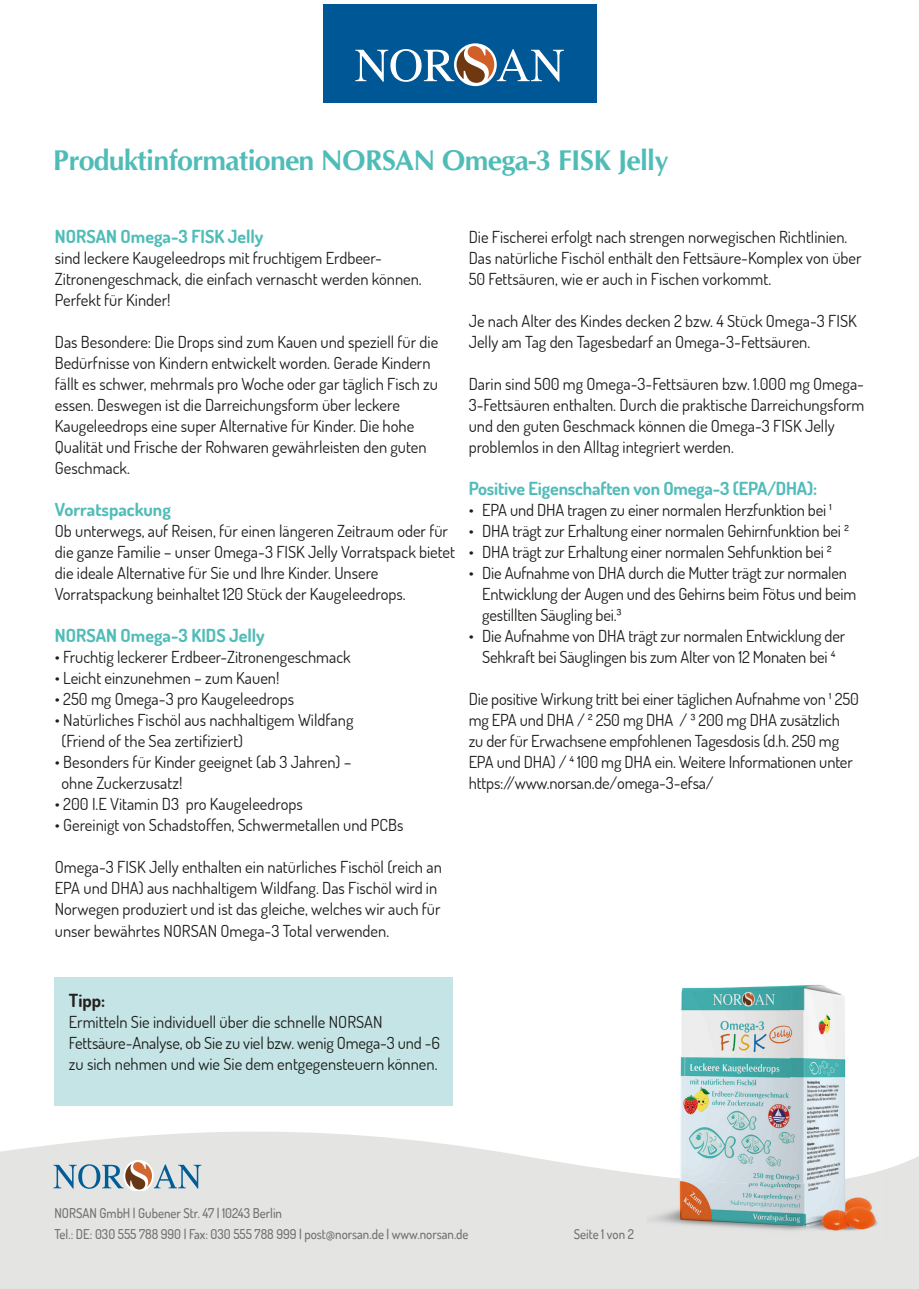
<style>
.page{position:relative;width:919px;height:1289px;background:#fff}
.page>*{position:absolute;margin:0;border:0;box-sizing:border-box;transform-origin:0 0}
.t1{font:700 28.5px "CG Omega";letter-spacing:-.025em;color:#50bcb8}
.t2{font:700 18px "Dosis";color:#50bcb8}
.t3{font:700 18px "Dosis";letter-spacing:-.01em;color:#52bcba}
.t4{font:700 18px "Dosis";color:#231f20}
.t5{font:16.5px/21px "Dosis";color:#1d1d1b}
.t6{font:500 13.5px/21px "Dosis";color:#70706f;scale:.95 1}
</style>
<div class="page">
<svg style="left:0;top:1131px;width:918px;height:157px;background:#e6e6e5"></svg>
<svg style="left:53px;top:1159px;width:148px;height:31px;background:#b4bec4"></svg>
<div style="left:323px;top:4px;width:273px;height:99px;background:#005795"></div>
<div style="left:54px;top:977px;width:399px;height:129px;background:#c5e4e5"></div>
<img style="left:646px;top:984px;width:241px;height:190px">
<img style="left:646px;top:1174px;width:193px;height:68px">
<img style="left:839px;top:1168px;width:48px;height:74px">
<svg style="left:454px;top:43px;width:42px;height:43px"></svg>
<svg style="left:355px;top:46px;width:209px;height:37px"></svg>
<h1 class="t1" style="left:53px;top:142px;width:617px">Produktinformationen NORSAN Omega-3 FISK Jelly</h1>
<p class="t2" style="left:55px;top:225px;width:210px">NORSAN Omega-3 FISK Jelly</p>
<p class="t5" style="left:55px;top:247px;width:368px">sind leckere Kaugeleedrops mit fruchtigem Erdbeer-<br>Zitronengeschmack, die einfach vernascht werden können.<br>Perfekt für Kinder!</p>
<p class="t5" style="left:55px;top:331px;width:385px">Das Besondere: Die Drops sind zum Kauen und speziell für die Bedürfnisse von Kindern entwickelt worden. Gerade Kindern fällt es schwer, mehrmals pro Woche oder gar täglich Fisch zu essen. Deswegen ist die Darreichungsform über leckere Kaugeleedrops eine super Alternative für Kinder. Die hohe Qualität und Frische der Rohwaren gewährleisten den guten Geschmack.</p>
<p class="t2" style="left:55px;top:498px;width:117px">Vorratspackung</p>
<p class="t5" style="left:55px;top:520px;width:401px">Ob unterwegs, auf Reisen, für einen längeren Zeitraum oder für die ganze Familie – unser Omega-3 FISK Jelly Vorratspack bietet die ideale Alternative für Sie und Ihre Kinder. Unsere Vorratspackung beinhaltet 120 Stück der Kaugeleedrops.</p>
<p class="t2" style="left:55px;top:624px;width:211px">NORSAN Omega-3 KIDS Jelly</p>
<p class="t5" style="left:55px;top:646px;width:297px">• Fruchtig leckerer Erdbeer-Zitronengeschmack</p>
<p class="t5" style="left:55px;top:667px;width:226px">• Leicht einzunehmen – zum Kauen!</p>
<p class="t5" style="left:55px;top:688px;width:241px">• 250 mg Omega-3 pro Kaugeleedrops</p>
<p class="t5" style="left:61px;top:709px;width:293px;text-indent:-7px">• Natürliches Fischöl aus nachhaltigem Wildfang (Friend of the Sea zertifiziert)</p>
<p class="t5" style="left:61px;top:751px;width:291px;text-indent:-7px">• Besonders für Kinder geeignet (ab 3 Jahren) – ohne Zuckerzusatz!</p>
<p class="t5" style="left:55px;top:793px;width:249px">• 200 I.E Vitamin D3 pro Kaugeleedrops</p>
<p class="t5" style="left:55px;top:814px;width:350px">• Gereinigt von Schadstoffen, Schwermetallen und PCBs</p>
<p class="t5" style="left:55px;top:856px;width:388px">Omega-3 FISK Jelly enthalten ein natürliches Fischöl (reich an EPA und DHA) aus nachhaltigem Wildfang. Das Fischöl wird in Norwegen produziert und ist das gleiche, welches wir auch für unser bewährtes NORSAN Omega-3 Total verwenden.</p>
<p class="t5" style="left:468px;top:226px;width:394px">Die Fischerei erfolgt nach strengen norwegischen Richtlinien.<br>Das natürliche Fischöl enthält den Fettsäure-Komplex von über<br>50 Fettsäuren, wie er auch in Fischen vorkommt.</p>
<p class="t5" style="left:468px;top:310px;width:389px">Je nach Alter des Kindes decken 2 bzw. 4 Stück Omega-3 FISK<br>Jelly am Tag den Tagesbedarf an Omega-3-Fettsäuren.</p>
<p class="t5" style="left:468px;top:373px;width:397px">Darin sind 500 mg Omega-3-Fettsäuren bzw. 1.000 mg Omega-3-Fettsäuren enthalten. Durch die praktische Darreichungsform und den guten Geschmack können die Omega-3 FISK Jelly problemlos in den Alltag integriert werden.</p>
<p class="t3" style="left:468px;top:476px;width:350px">Positive Eigenschaften von Omega-3 (EPA/DHA):</p>
<p class="t5" style="left:468px;top:499px;width:365px">• EPA und DHA tragen zu einer normalen Herzfunktion bei ¹</p>
<p class="t5" style="left:468px;top:520px;width:382px">• DHA trägt zur Erhaltung einer normalen Gehirnfunktion bei ²</p>
<p class="t5" style="left:468px;top:541px;width:365px">• DHA trägt zur Erhaltung einer normalen Sehfunktion bei ²</p>
<p class="t5" style="left:482px;top:562px;width:375px;text-indent:-13px">• Die Aufnahme von DHA durch die Mutter trägt zur normalen<br>Entwicklung der Augen und des Gehirns beim Fötus und beim gestillten Säugling bei.³</p>
<p class="t5" style="left:468px;top:625px;width:378px;text-align:center">• Die Aufnahme von DHA trägt zur normalen Entwicklung der<br>Sehkraft bei Säuglingen bis zum Alter von 12 Monaten bei ⁴</p>
<p class="t5" style="left:468px;top:688px;width:391px">Die positive Wirkung tritt bei einer täglichen Aufnahme von ¹ 250 mg EPA und DHA / ² 250 mg DHA / ³ 200 mg DHA zusätzlich<br>zu der für Erwachsene empfohlenen Tagesdosis (d.h. 250 mg EPA und DHA) / ⁴ 100 mg DHA ein. Weitere Informationen unter https://www.norsan.de/omega-3-efsa/</p>
<p class="t4" style="left:69px;top:988px;width:38px">Tipp:</p>
<p class="t5" style="left:69px;top:1010px;width:372px">Ermitteln Sie individuell über die schnelle NORSAN<br>Fettsäure-Analyse, ob Sie zu viel bzw. wenig Omega-3 und -6 zu sich nehmen und wie Sie dem entgegensteuern können.</p>
<p class="t6" style="left:54px;top:1201px;width:437px">NORSAN GmbH | Gubener Str. 47 | 10243 Berlin<br>Tel.: DE: 030 555 788 990 | Fax: 030 555 788 999 | post@norsan.de | www.norsan.de</p>
<p class="t6" style="left:573px;top:1223px;width:65px">Seite 1 von 2</p>
</div>
